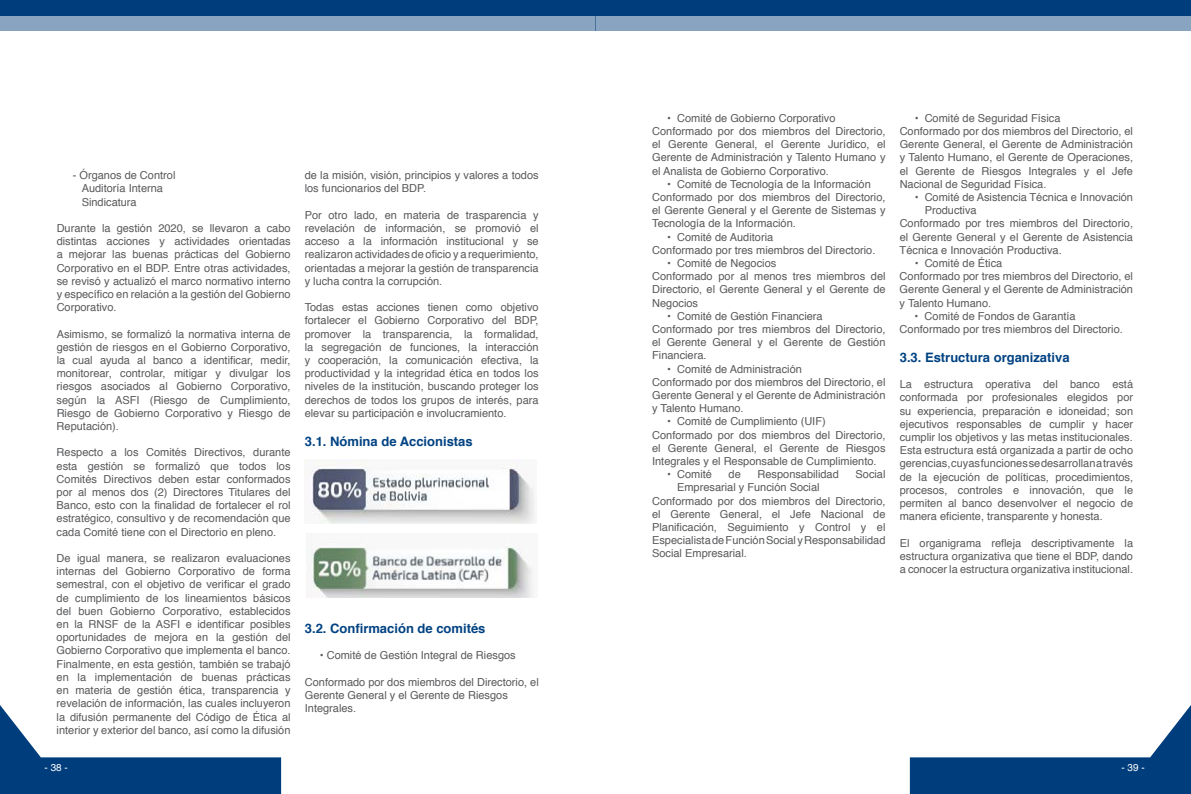
<style>
.page{position:relative;width:1191px;height:794px;background:#fff}
.page>*{position:absolute;margin:0;border:0;box-sizing:border-box;transform-origin:0 0}
.t1{font:700 13px "Helvetica";color:#004282}
.t2{font:11px/13.2px "Helvetica";color:#58595b}
.t3{font:10px "Helvetica";color:#fff}
</style>
<div class="page">
<svg style="left:0;top:705px;width:281px;height:89px"></svg>
<div style="left:0;top:0;width:595px;height:15px;background:#003d7c"></div>
<div style="left:0;top:15px;width:595px;height:16px;background:#88a4c1"></div>
<svg style="left:910px;top:705px;width:281px;height:89px"></svg>
<div style="left:595px;top:0;width:596px;height:15px;background:#003d7c"></div>
<div style="left:595px;top:15px;width:596px;height:16px;background:#88a4c1"></div>
<img style="left:305px;top:459px;width:230px;height:64px">
<img style="left:306px;top:547px;width:227px;height:50px">
<p class="t2" style="left:82px;top:169px;width:95px;text-indent:-9px">- Órganos de Control<br>Auditoría Interna<br>Sindicatura</p>
<p class="t2" style="left:57px;top:222px;width:235px;text-align:justify">Durante la gestión 2020, se llevaron a cabo distintas acciones y actividades orientadas a mejorar las buenas prácticas del Gobierno Corporativo en el BDP. Entre otras actividades, se revisó y actualizó el marco normativo interno y específico en relación a la gestión del Gobierno Corporativo.</p>
<p class="t2" style="left:57px;top:327px;width:235px;text-align:justify">Asimismo, se formalizó la normativa interna de gestión de riesgos en el Gobierno Corporativo, la cual ayuda al banco a identificar, medir, monitorear, controlar, mitigar y divulgar los riesgos asociados al Gobierno Corporativo, según la ASFI (Riesgo de Cumplimiento, Riesgo de Gobierno Corporativo y Riesgo de Reputación).</p>
<p class="t2" style="left:57px;top:446px;width:235px;text-align:justify">Respecto a los Comités Directivos, durante esta gestión se formalizó que todos los Comités Directivos deben estar conformados por al menos dos (2) Directores Titulares del Banco, esto con la finalidad de fortalecer el rol estratégico, consultivo y de recomendación que cada Comité tiene con el Directorio en pleno.</p>
<p class="t2" style="left:57px;top:552px;width:235px;text-align:justify">De igual manera, se realizaron evaluaciones internas del Gobierno Corporativo de forma semestral, con el objetivo de verificar el grado de cumplimiento de los lineamientos básicos del buen Gobierno Corporativo, establecidos en la RNSF de la ASFI e identificar posibles oportunidades de mejora en la gestión del Gobierno Corporativo que implementa el banco.<br>Finalmente, en esta gestión, también se trabajó en la implementación de buenas prácticas en materia de gestión ética, transparencia y revelación de información, las cuales incluyeron la difusión permanente del Código de Ética al interior y exterior del banco, así como la difusión</p>
<p class="t2" style="left:305px;top:169px;width:235px">de la misión, visión, principios y valores a todos los funcionarios del BDP.</p>
<p class="t2" style="left:305px;top:209px;width:235px;text-align:justify">Por otro lado, en materia de trasparencia y revelación de información, se promovió el acceso a la información institucional y se realizaron actividades de oficio y a requerimiento, orientadas a mejorar la gestión de transparencia y lucha contra la corrupción.</p>
<p class="t2" style="left:305px;top:301px;width:235px;text-align:justify">Todas estas acciones tienen como objetivo fortalecer el Gobierno Corporativo del BDP, promover la transparencia, la formalidad, la segregación de funciones, la interacción y cooperación, la comunicación efectiva, la productividad y la integridad ética en todos los niveles de la institución, buscando proteger los derechos de todos los grupos de interés, para elevar su participación e involucramiento.</p>
<p class="t1" style="left:305px;top:430px;width:169px">3.1. Nómina de Accionistas</p>
<p class="t1" style="left:305px;top:618px;width:182px">3.2. Confirmación de comités</p>
<p class="t2" style="left:320px;top:649px;width:197px">• Comité de Gestión Integral de Riesgos</p>
<p class="t2" style="left:305px;top:675px;width:235px">Conformado por dos miembros del Directorio, el<br>Gerente General y el Gerente de Riesgos<br>Integrales.</p>
<p class="t2" style="left:652px;top:112px;width:235px;text-indent:15px">• Comité de Gobierno Corporativo Conformado por dos miembros del Directorio, el Gerente General, el Gerente Jurídico, el Gerente de Administración y Talento Humano y el Analista de Gobierno Corporativo.</p>
<p class="t2" style="left:652px;top:178px;width:235px;text-indent:15px">• Comité de Tecnología de la Información Conformado por dos miembros del Directorio, el Gerente General y el Gerente de Sistemas y Tecnología de la Información.</p>
<p class="t2" style="left:652px;top:230px;width:225px;text-indent:15px">• Comité de Auditoria<br>Conformado por tres miembros del Directorio.</p>
<p class="t2" style="left:652px;top:257px;width:235px;text-indent:15px">• Comité de Negocios<br>Conformado por al menos tres miembros del<br>Directorio, el Gerente General y el Gerente de<br>Negocios</p>
<p class="t2" style="left:652px;top:310px;width:235px;text-indent:15px">• Comité de Gestión Financiera<br>Conformado por tres miembros del Directorio, el Gerente General y el Gerente de Gestión<br>Financiera.</p>
<p class="t2" style="left:652px;top:362px;width:235px;text-indent:15px">• Comité de Administración<br>Conformado por dos miembros del Directorio, el Gerente General y el Gerente de Administración y Talento Humano.</p>
<p class="t2" style="left:652px;top:415px;width:235px;text-indent:15px">• Comité de Cumplimiento (UIF)<br>Conformado por dos miembros del Directorio, el Gerente General, el Gerente de Riesgos Integrales y el Responsable de Cumplimiento.</p>
<p class="t2" style="left:667px;top:468px;width:46px">• Comité</p>
<p class="t2" style="left:728px;top:468px;width:14px">de</p>
<p class="t2" style="left:757px;top:468px;width:83px">Responsabilidad</p>
<p class="t2" style="left:855px;top:468px;width:31px">Social</p>
<p class="t2" style="left:652px;top:481px;width:235px;text-indent:25px">Empresarial y Función Social<br>Conformado por dos miembros del Directorio, el Gerente General, el Jefe Nacional de Planificación, Seguimiento y Control y el EspecialistadeFunciónSocialyResponsabilidad Social Empresarial.</p>
<p class="t2" style="left:899px;top:112px;width:235px;text-indent:15px">• Comité de Seguridad Física<br>Conformado por dos miembros del Directorio, el Gerente General, el Gerente de Administración y Talento Humano, el Gerente de Operaciones, el Gerente de Riesgos Integrales y el Jefe Nacional de Seguridad Física.</p>
<p class="t2" style="left:914px;top:191px;width:220px">• Comité de Asistencia Técnica e Innovación</p>
<p class="t2" style="left:924px;top:204px;width:53px">Productiva</p>
<p class="t2" style="left:899px;top:217px;width:235px">Conformado por tres miembros del Directorio,</p>
<p class="t2" style="left:899px;top:230px;width:235px">el Gerente General y el Gerente de Asistencia</p>
<p class="t2" style="left:899px;top:244px;width:164px">Técnica e Innovación Productiva.</p>
<p class="t2" style="left:899px;top:257px;width:235px;text-indent:15px">• Comité de Ética<br>Conformado por tres miembros del Directorio, el<br>Gerente General y el Gerente de Administración y Talento Humano.</p>
<p class="t2" style="left:899px;top:310px;width:225px;text-indent:15px">• Comité de Fondos de Garantía<br>Conformado por tres miembros del Directorio.</p>
<p class="t1" style="left:899px;top:347px;width:171px">3.3. Estructura organizativa</p>
<p class="t2" style="left:899px;top:378px;width:235px;text-align:justify">La estructura operativa del banco está conformada por profesionales elegidos por su experiencia, preparación e idoneidad; son ejecutivos responsables de cumplir y hacer cumplir los objetivos y las metas institucionales.<br>Esta estructura está organizada a partir de ocho gerencias,cuyasfuncionessedesarrollanatravés de la ejecución de políticas, procedimientos, procesos, controles e innovación, que le permiten al banco desenvolver el negocio de manera eficiente, transparente y honesta.</p>
<p class="t2" style="left:899px;top:536px;width:235px;text-align:justify">El organigrama refleja descriptivamente la estructura organizativa que tiene el BDP, dando a conocer la estructura organizativa institucional.</p>
<p class="t3" style="left:45px;top:760px;width:25px">- 38 -</p>
<p class="t3" style="left:1121px;top:760px;width:25px">-39-</p>
</div>
